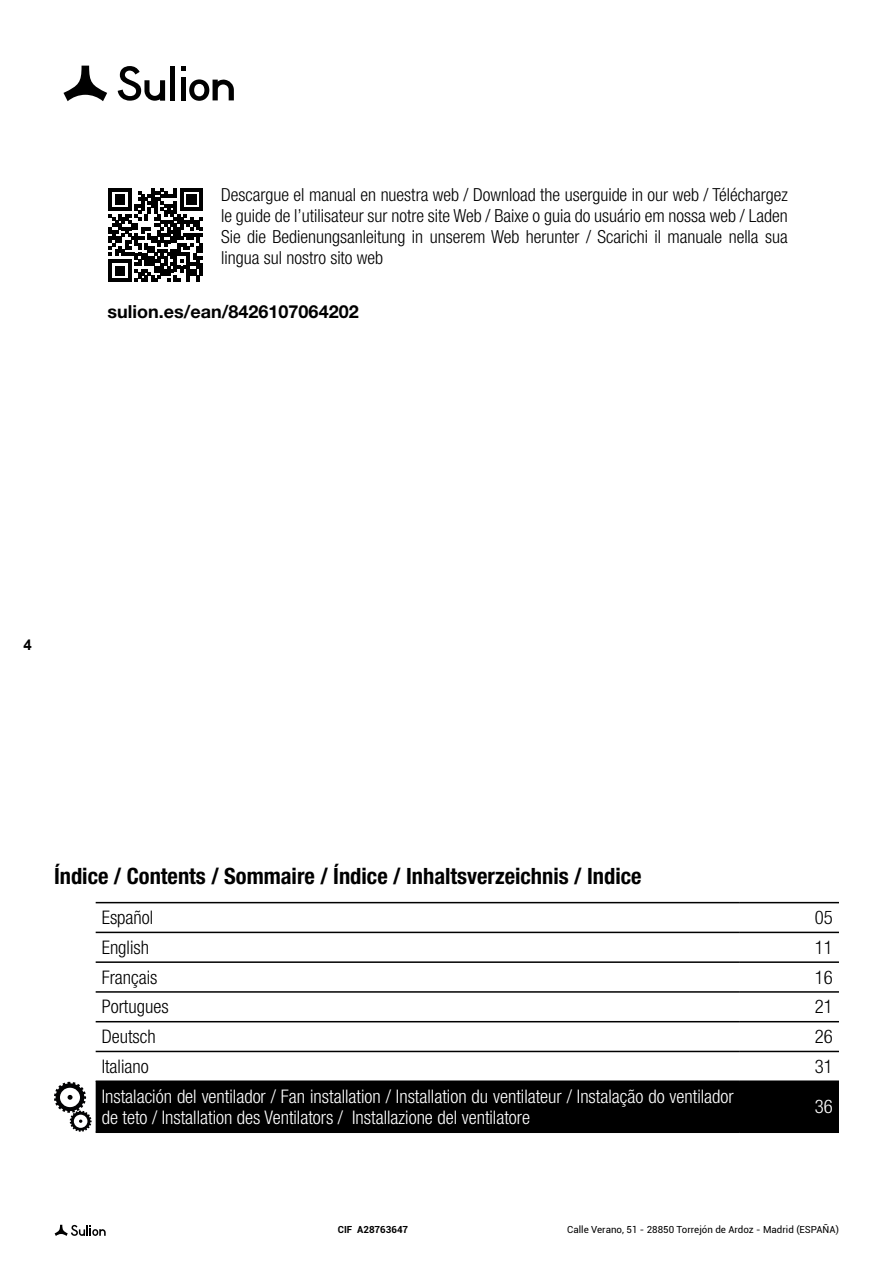
<style>
.page{position:relative;width:893px;height:1263px;background:#fff}
.page>*{position:absolute;margin:0;border:0;box-sizing:border-box;transform-origin:0 0}
.t1{font:700 condensed 22.5px "Helvetica Neue LT Std";color:#000}
.t2{font:300 condensed 18.75px/21px "Helvetica Neue LT Std";color:#fff}
.t3{font:300 condensed 18.75px "Helvetica Neue LT Std";color:#000}
.t4{font:300 condensed 18px/21px "Helvetica Neue LT Std";color:#000;text-align:justify}
.t5{font:700 18px "Helvetica Neue LT Std";color:#000}
.t6{font:700 15px "Arial";color:#000}
.t7{font:9.75px "Roboto";color:#000}
.t8{font:700 9.75px "Roboto";color:#000}
</style>
<div class="page">
<svg style="left:55px;top:1225px;width:51px;height:11px"></svg>
<svg style="left:63px;top:66px;width:44px;height:35px"></svg>
<svg style="left:181px;top:66px;width:5px;height:5px"></svg>
<div style="left:181px;top:77px;width:5px;height:24px;background:#000"></div>
<div style="left:170px;top:66px;width:5px;height:35px;background:#000"></div>
<svg style="left:118px;top:66px;width:47px;height:35px"></svg>
<svg style="left:189px;top:79px;width:45px;height:22px"></svg>
<hr style="left:96px;top:1131px;width:644px;height:2px;background:#000">
<hr style="left:740px;top:1131px;width:99px;height:2px;background:#000">
<hr style="left:96px;top:961px;width:644px;height:2px;background:#000">
<hr style="left:740px;top:961px;width:99px;height:2px;background:#000">
<hr style="left:96px;top:991px;width:644px;height:2px;background:#000">
<hr style="left:740px;top:991px;width:99px;height:2px;background:#000">
<hr style="left:96px;top:1021px;width:644px;height:1px;background:#000">
<hr style="left:740px;top:1021px;width:99px;height:1px;background:#000">
<hr style="left:96px;top:1051px;width:644px;height:1px;background:#000">
<hr style="left:740px;top:1051px;width:99px;height:1px;background:#000">
<hr style="left:96px;top:1080px;width:644px;height:2px;background:#000">
<hr style="left:740px;top:1080px;width:99px;height:2px;background:#000">
<hr style="left:96px;top:932px;width:644px;height:1px;background:#000">
<hr style="left:740px;top:932px;width:99px;height:1px;background:#000">
<hr style="left:96px;top:902px;width:644px;height:1px;background:#000">
<hr style="left:740px;top:902px;width:99px;height:1px;background:#000">
<div style="left:54px;top:1081px;width:785px;height:51px;background:#000"></div>
<svg style="left:109px;top:188px;width:94px;height:94px"></svg>
<p class="t4" style="left:221px;top:184px;width:568px">Descargue el manual en nuestra web / Download the userguide in our web / Téléchargez le guide de l’utilisateur sur notre site Web / Baixe o guia do usuário em nossa web / Laden Sie die Bedienungsanleitung in unserem Web herunter / Scarichi il manuale nella sua lingua sul nostro sito web</p>
<p class="t5" style="left:108px;top:301px;width:253px">sulion.es/ean/8426107064202</p>
<p class="t6" style="left:23px;top:634px;width:10px">4</p>
<p class="t1" style="left:54px;top:862px;width:589px">Índice / Contents / Sommaire / Índice / Inhaltsverzeichnis / Indice</p>
<p class="t3" style="left:102px;top:907px;width:53px">Español</p>
<p class="t3" style="left:815px;top:907px;width:19px">05</p>
<p class="t3" style="left:102px;top:936px;width:49px">English</p>
<p class="t3" style="left:815px;top:936px;width:19px">11</p>
<p class="t3" style="left:102px;top:966px;width:57px">Français</p>
<p class="t3" style="left:815px;top:966px;width:19px">16</p>
<p class="t3" style="left:102px;top:996px;width:68px">Portugues</p>
<p class="t3" style="left:815px;top:996px;width:19px">21</p>
<p class="t3" style="left:102px;top:1026px;width:56px">Deutsch</p>
<p class="t3" style="left:815px;top:1026px;width:19px">26</p>
<p class="t3" style="left:102px;top:1055px;width:49px">Italiano</p>
<p class="t3" style="left:815px;top:1055px;width:19px">31</p>
<p class="t2" style="left:102px;top:1085px;width:634px">Instalación del ventilador / Fan installation / Installation du ventilateur / Instalação do ventilador de teto / Installation des Ventilators / Installazione del ventilatore</p>
<p class="t2" style="left:815px;top:1096px;width:19px">36</p>
<p class="t8" style="left:338px;top:1223px;width:72px">CIF A28763647</p>
<p class="t7" style="left:567px;top:1223px;width:273px">Calle Verano, 51 - 28850 Torrejón de Ardoz - Madrid (ESPAÑA)</p>
</div>
